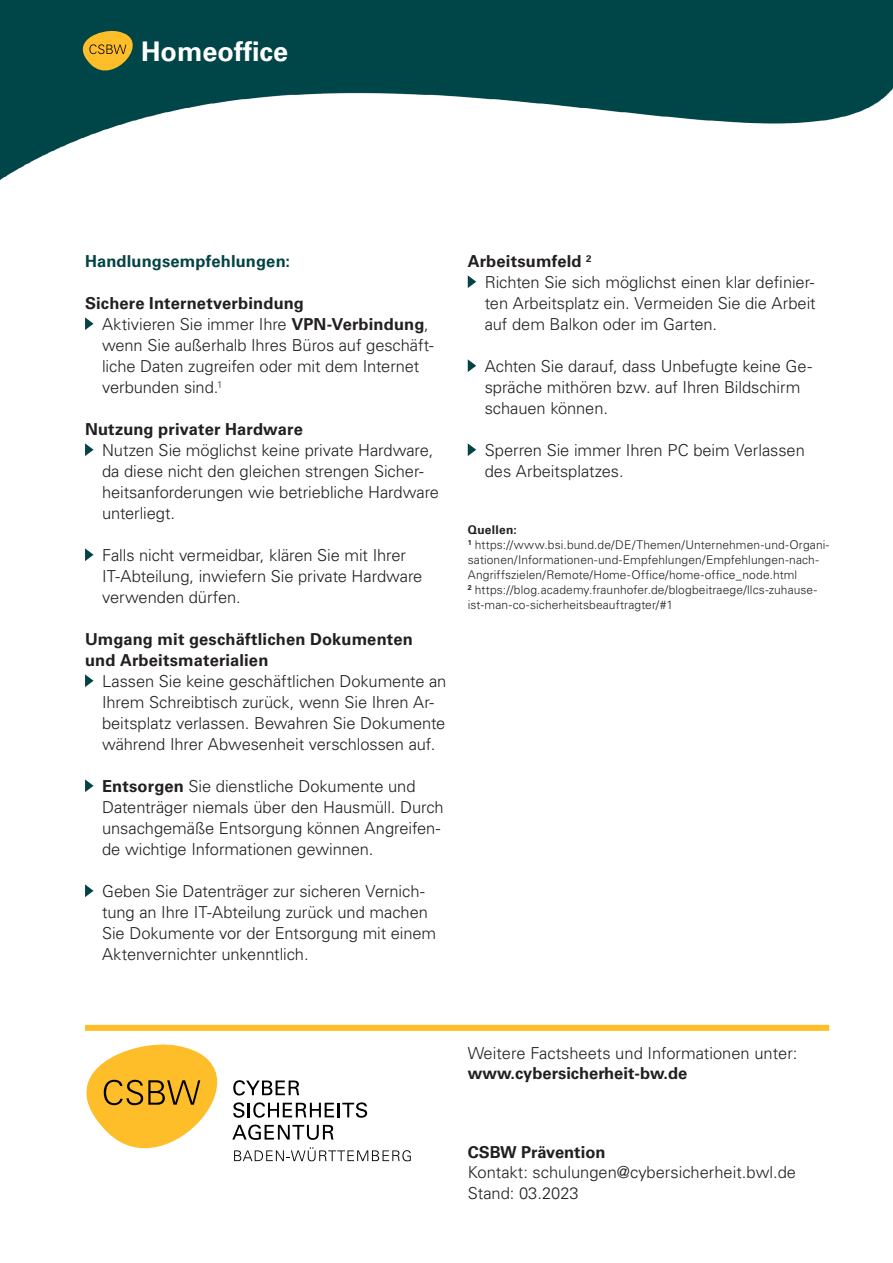
<style>
.page{position:relative;width:893px;height:1263px;background:#fff}
.page>*{position:absolute;margin:0;border:0;box-sizing:border-box;transform-origin:0 0}
.t1{font:700 27px "Univers LT Pro 65";color:#fff}
.t2{font:300 16.5px/21px "Univers LT Pro 45";letter-spacing:-.005em;color:#231f20}
.t3{font:700 16.5px/21px "Univers LT Pro 65";letter-spacing:.005em;color:#231f20}
.t4{font:700 16.5px "Univers LT Pro 65";letter-spacing:.01em;color:#034345}
.t5{font:300 12px/15px "Univers LT Pro 45";letter-spacing:.01em;color:#231f20}
.t6{font:700 12px "Univers LT Pro 65";letter-spacing:.025em;color:#231f20}
.s1{font-family:"Univers LT Pro 65";font-weight:700}
</style>
<div class="page">
<img style="left:0;top:0;width:893px;height:181px">
<svg style="left:85px;top:317px;width:9px;height:13px"></svg>
<svg style="left:85px;top:443px;width:9px;height:13px"></svg>
<svg style="left:85px;top:548px;width:9px;height:13px"></svg>
<svg style="left:85px;top:674px;width:9px;height:13px"></svg>
<svg style="left:85px;top:779px;width:9px;height:13px"></svg>
<svg style="left:85px;top:884px;width:9px;height:13px"></svg>
<svg style="left:468px;top:275px;width:8px;height:13px"></svg>
<svg style="left:468px;top:359px;width:8px;height:13px"></svg>
<svg style="left:468px;top:443px;width:8px;height:13px"></svg>
<svg style="left:86px;top:1044px;width:325px;height:117px"></svg>
<div style="left:85px;top:1025px;width:744px;height:6px;background:#fdbe28"></div>
<svg style="left:83px;top:31px;width:50px;height:45px;background:#9e8e31"></svg>
<h1 class="t1" style="left:141px;top:35px;width:148px">Homeoffice</h1>
<p class="t4" style="left:85px;top:251px;width:207px">Handlungsempfehlungen:</p>
<p class="t3" style="left:85px;top:293px;width:220px">Sichere Internetverbindung</p>
<p class="t2" style="left:102px;top:314px;width:333px">Aktivieren Sie immer Ihre <span class="s1">VPN-Verbindung</span>, wenn Sie außerhalb Ihres Büros auf geschäft&shy;liche Daten zugreifen oder mit dem Internet verbunden sind.<sup>1</sup></p>
<p class="t3" style="left:85px;top:419px;width:219px">Nutzung privater Hardware</p>
<p class="t2" style="left:102px;top:440px;width:338px">Nutzen Sie möglichst keine private Hardware, da diese nicht den gleichen strengen Sicher&shy;heitsanforderungen wie betriebliche Hardware unterliegt.</p>
<p class="t2" style="left:102px;top:545px;width:322px">Falls nicht vermeidbar, klären Sie mit Ihrer<br>IT-Abteilung, inwiefern Sie private Hardware verwenden dürfen.</p>
<p class="t3" style="left:85px;top:629px;width:329px">Umgang mit geschäftlichen Dokumenten und Arbeitsmaterialien</p>
<p class="t2" style="left:102px;top:671px;width:346px">Lassen Sie keine geschäftlichen Dokumente an Ihrem Schreibtisch zurück, wenn Sie Ihren Ar&shy;beitsplatz verlassen. Bewahren Sie Dokumente während Ihrer Abwesenheit verschlossen auf.</p>
<p class="t2" style="left:102px;top:776px;width:343px"><span class="s1">Entsorgen</span> Sie dienstliche Dokumente und Datenträger niemals über den Hausmüll. Durch unsachgemäße Entsorgung können Angreifen&shy;de wichtige Informationen gewinnen.</p>
<p class="t2" style="left:102px;top:881px;width:336px">Geben Sie Datenträger zur sicheren Vernich&shy;tung an Ihre IT-Abteilung zurück und machen Sie Dokumente vor der Entsorgung mit einem Aktenvernichter unkenntlich.</p>
<p class="t3" style="left:468px;top:251px;width:125px">Arbeitsumfeld <sup>2</sup></p>
<p class="t2" style="left:485px;top:272px;width:332px;text-align:justify">Richten Sie sich möglichst einen klar definier&shy;ten Arbeitsplatz ein. Vermeiden Sie die Arbeit auf dem Balkon oder im Garten.</p>
<p class="t2" style="left:485px;top:356px;width:329px">Achten Sie darauf, dass Unbefugte keine Ge&shy;spräche mithören bzw. auf Ihren Bildschirm schauen können.</p>
<p class="t2" style="left:485px;top:440px;width:322px">Sperren Sie immer Ihren PC beim Verlassen des Arbeitsplatzes.</p>
<p class="t6" style="left:468px;top:523px;width:51px">Quellen:</p>
<p class="t5" style="left:468px;top:537px;width:363px"><sup>1</sup> https://www.bsi.bund.de/DE/Themen/Unternehmen-und-Organi&shy;sationen/Informationen-und-Empfehlungen/Empfehlungen-nach-Angriffszielen/Remote/Home-Office/home-office_node.html<br><sup>2</sup> https://blog.academy.fraunhofer.de/blogbeitraege/llcs-zuhause&shy;ist-man-co-sicherheitsbeauftragter/#1</p>
<p class="t2" style="left:468px;top:1042px;width:331px">Weitere Factsheets und Informationen unter:</p>
<p class="t3" style="left:468px;top:1062px;width:221px">www.cybersicherheit-bw.de</p>
<p class="t3" style="left:468px;top:1142px;width:139px">CSBW Prävention</p>
<p class="t2" style="left:468px;top:1161px;width:330px;line-height:21.6px">Kontakt: schulungen@cybersicherheit.bwl.de<br>Stand: 03.2023</p>
</div>
